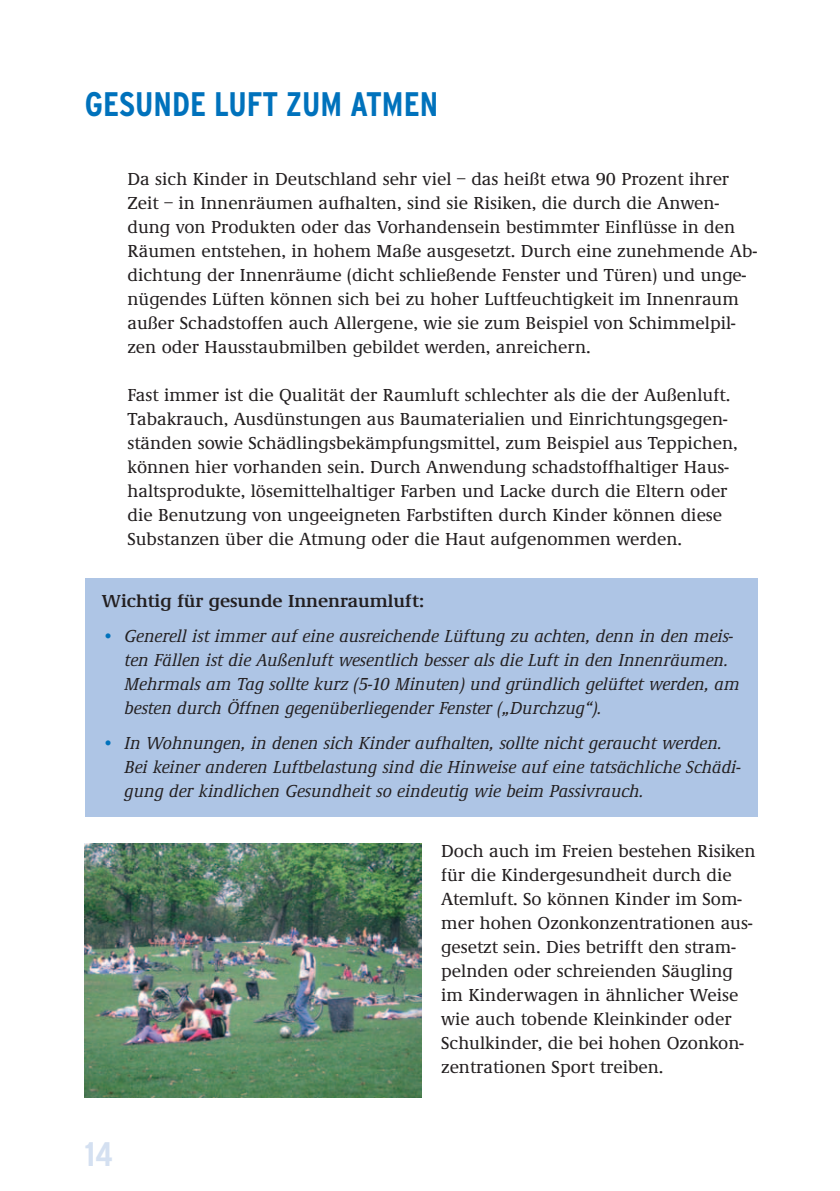
<style>
.page{position:relative;width:840px;height:1191px;background:#fff}
.page>*{position:absolute;margin:0;border:0;box-sizing:border-box;transform-origin:0 0}
.t1{font:700 condensed 34px "Interstate";color:#0072bc}
.t2{font:700 condensed 34px "Interstate";color:#d4e0f1}
.t3{font:500 18px/24px "Demos EF";color:#231f20}
.t4{font:italic 500 18px/24px "Demos EF";color:#231f20}
.t5{font:600 18px "Demos EF";color:#231f20}
.s1{color:#0072bc}
</style>
<div class="page">
<svg style="left:84px;top:578px;width:674px;height:520px"></svg>
<h1 class="t1" style="left:85px;top:91px;width:355px">GESUNDE LUFT ZUM ATMEN</h1>
<p class="t3" style="left:127px;top:168px;width:630px">Da sich Kinder in Deutschland sehr viel – das heißt etwa 90 Prozent ihrer Zeit – in Innenräumen aufhalten, sind sie Risiken, die durch die Anwen&shy;dung von Produkten oder das Vorhandensein bestimmter Einflüsse in den Räumen entstehen, in hohem Maße ausgesetzt. Durch eine zunehmende Ab&shy;dichtung der Innenräume (dicht schließende Fenster und Türen) und unge&shy;nügendes Lüften können sich bei zu hoher Luftfeuchtigkeit im Innenraum außer Schadstoffen auch Allergene, wie sie zum Beispiel von Schimmelpil&shy;zen oder Hausstaubmilben gebildet werden, anreichern.</p>
<p class="t3" style="left:127px;top:384px;width:611px">Fast immer ist die Qualität der Raumluft schlechter als die der Außenluft.<br>Tabakrauch, Ausdünstungen aus Baumaterialien und Einrichtungsgegen&shy;ständen sowie Schädlingsbekämpfungsmittel, zum Beispiel aus Teppichen, können hier vorhanden sein. Durch Anwendung schadstoffhaltiger Haus&shy;haltsprodukte, lösemittelhaltiger Farben und Lacke durch die Eltern oder die Benutzung von ungeeigneten Farbstiften durch Kinder können diese Substanzen über die Atmung oder die Haut aufgenommen werden.</p>
<p class="t5" style="left:102px;top:594px;width:323px">Wichtig für gesunde Innenraumluft:</p>
<p class="t4" style="left:125px;top:626px;width:616px;text-indent:-23px"><span class="s1">•</span> Generell ist immer auf eine ausreichende Lüftung zu achten, denn in den meis&shy;ten Fällen ist die Außenluft wesentlich besser als die Luft in den Innenräumen.<br>Mehrmals am Tag sollte kurz (5-10 Minuten) und gründlich gelüftet werden, am besten durch Öffnen gegenüberliegender Fenster („Durchzug“).</p>
<p class="t4" style="left:125px;top:733px;width:617px;text-indent:-23px"><span class="s1">•</span> In Wohnungen, in denen sich Kinder aufhalten, sollte nicht geraucht werden.<br>Bei keiner anderen Luftbelastung sind die Hinweise auf eine tatsächliche Schädi&shy;gung der kindlichen Gesundheit so eindeutig wie beim Passivrauch.</p>
<h1 class="t2" style="left:85px;top:1141px;width:30px">14</h1>
<p class="t3" style="left:441px;top:840px;width:316px">Doch auch im Freien bestehen Risiken für die Kindergesundheit durch die Atemluft. So können Kinder im Som&shy;mer hohen Ozonkonzentrationen aus&shy;gesetzt sein. Dies betrifft den stram&shy;pelnden oder schreienden Säugling im Kinderwagen in ähnlicher Weise wie auch tobende Kleinkinder oder Schulkinder, die bei hohen Ozonkon&shy;zentrationen Sport treiben.</p>
</div>
